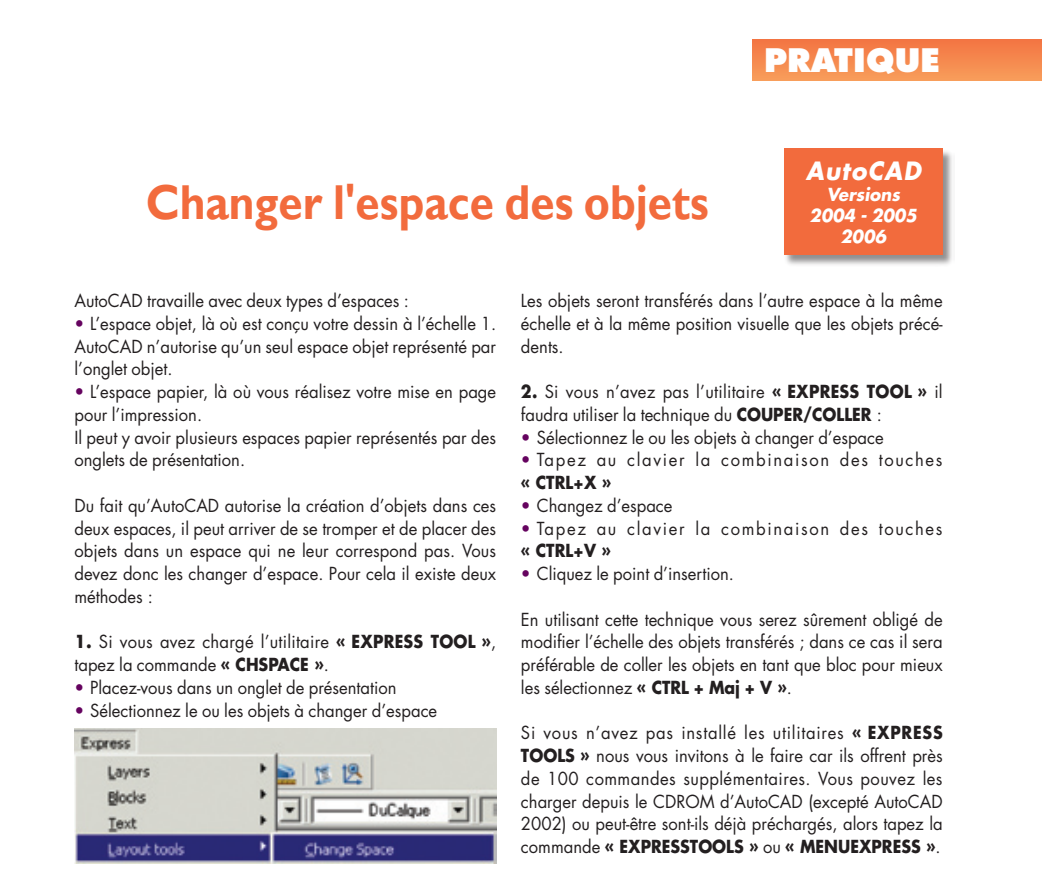
<style>
.page{position:relative;width:1042px;height:888px;background:#fff}
.page>*{position:absolute;margin:0;border:0;box-sizing:border-box;transform-origin:0 0}
.t1{font:700 49px "Gill Sans";color:#f26b3d;scale:.9 1}
.t2{font:800 31.5px "Futura";color:#fff}
.t3{font:italic 700 24.5px "Futura";letter-spacing:.05em;color:#fff;scale:.95 1}
.t4{font:17.5px/22.8px "Futura";color:#231f20;text-align:justify;scale:.95 1}
.t5{font:17.5px/22.8px "Futura";letter-spacing:.1em;color:#231f20;scale:.95 1}
.t6{font:italic 700 17.5px/21px "Futura";color:#fff;text-align:center;scale:.95 1}
.s1{color:#65035f}
.s2{font-weight:700}
</style>
<div class="page">
<div style="left:752px;top:40px;width:290px;height:40px;background:linear-gradient(to bottom,#f37543,#f89c5a)"></div>
<div style="left:782px;top:147px;width:172px;height:119px;background:#231f20;opacity:.5"></div>
<div style="left:784px;top:149px;width:159px;height:106px;background:#f26b3d"></div>
<img style="left:74px;top:729px;width:422px;height:134px">
<h1 class="t1" style="left:146px;top:173px;width:627px">Changer l'espace des objets</h1>
<h2 class="t2" style="left:764px;top:40px;width:178px">PRATIQUE</h2>
<h3 class="t3" style="left:805px;top:155px;width:123px">AutoCAD</h3>
<p class="t6" style="left:809px;top:184px;width:115px">Versions<br>2004 - 2005<br>2006</p>
<p class="t4" style="left:74px;top:289px;width:354px">AutoCAD travaille avec deux types d’espaces :</p>
<p class="t4" style="left:74px;top:312px;width:445px"><span class="s1">•</span> L’espace objet, là où est conçu votre dessin à l’échelle 1.<br>AutoCAD n’autorise qu’un seul espace objet représenté par l’onglet objet.</p>
<p class="t4" style="left:74px;top:380px;width:445px;text-align:left"><span class="s1">•</span> L’espace papier, là où vous réalisez votre mise en page pour l’impression.<br>Il peut y avoir plusieurs espaces papier représentés par des onglets de présentation.</p>
<p class="t4" style="left:74px;top:494px;width:445px">Du fait qu’AutoCAD autorise la création d’objets dans ces deux espaces, il peut arriver de se tromper et de placer des objets dans un espace qui ne leur correspond pas. Vous devez donc les changer d’espace. Pour cela il existe deux méthodes :</p>
<p class="t4" style="left:74px;top:631px;width:445px"><span class="s2">1.</span> Si vous avez chargé l’utilitaire <span class="s2">« EXPRESS TOOL »</span>, tapez la commande <span class="s2">« CHSPACE »</span>.</p>
<p class="t4" style="left:74px;top:676px;width:341px"><span class="s1">•</span> Placez-vous dans un onglet de présentation</p>
<p class="t4" style="left:74px;top:699px;width:383px"><span class="s1">•</span> Sélectionnez le ou les objets à changer d’espace</p>
<p class="t4" style="left:521px;top:289px;width:445px">Les objets seront transférés dans l’autre espace à la même échelle et à la même position visuelle que les objets précé&shy;dents.</p>
<p class="t4" style="left:521px;top:380px;width:445px"><span class="s2">2.</span> Si vous n’avez pas l’utilitaire <span class="s2">« EXPRESS TOOL »</span> il faudra utiliser la technique du <span class="s2">COUPER/COLLER</span> :</p>
<p class="t4" style="left:521px;top:426px;width:383px"><span class="s1">•</span> Sélectionnez le ou les objets à changer d’espace</p>
<p class="t5" style="left:521px;top:449px;width:445px"><span class="s1">•</span> Tapez au clavier la combinaison des touches <span class="s2">« CTRL+X »</span></p>
<p class="t4" style="left:521px;top:494px;width:161px"><span class="s1">•</span> Changez d’espace</p>
<p class="t5" style="left:521px;top:517px;width:445px"><span class="s1">•</span> Tapez au clavier la combinaison des touches <span class="s2">« CTRL+V »</span></p>
<p class="t4" style="left:521px;top:562px;width:226px"><span class="s1">•</span> Cliquez le point d’insertion.</p>
<p class="t4" style="left:521px;top:608px;width:445px">En utilisant cette technique vous serez sûrement obligé de modifier l’échelle des objets transférés ; dans ce cas il sera préférable de coller les objets en tant que bloc pour mieux les sélectionnez <span class="s2">« CTRL + Maj + V »</span>.</p>
<p class="t4" style="left:521px;top:722px;width:445px">Si vous n’avez pas installé les utilitaires <span class="s2">« EXPRESS TOOLS »</span> nous vous invitons à le faire car ils offrent près de 100 commandes supplémentaires. Vous pouvez les charger depuis le CDROM d’AutoCAD (excepté AutoCAD 2002) ou peut-être sont-ils déjà préchargés, alors tapez la commande <span class="s2">« EXPRESSTOOLS »</span> ou <span class="s2">« MENUEXPRESS »</span>.</p>
</div>
